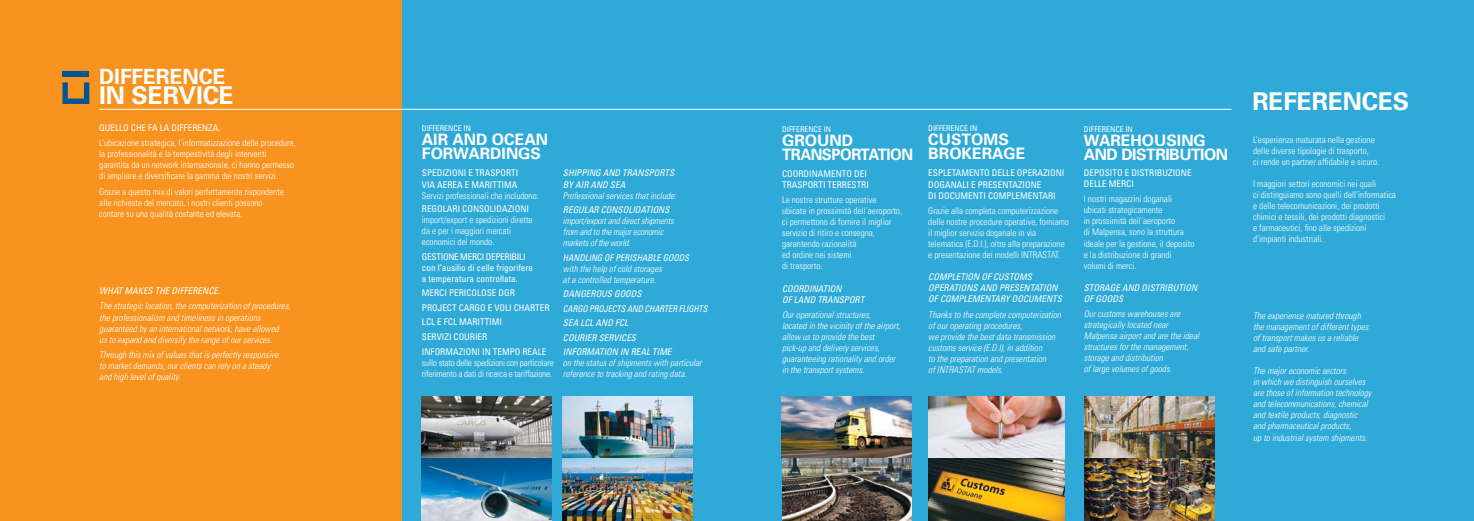
<style>
.page{position:relative;width:1474px;height:521px;background:#fff}
.page>*{position:absolute;margin:0;border:0;box-sizing:border-box;transform-origin:0 0}
.t1{font:700 24.5px "Univers";letter-spacing:-.005em;color:#fff}
.t2{font:700 21px "Univers";letter-spacing:-.005em;color:#fff}
.t3{font:700 15.75px/14px "Univers";letter-spacing:-.03em;color:#fff}
.t4{font:700 15.75px/14px "Univers";color:#fff}
.t5{font:300 condensed 9.19px/11px "Univers";color:#fff}
.t6{font:italic 300 condensed 9.19px/11px "Univers";color:#fff}
.t7{font:condensed 9.19px/11px "Univers";color:#fff}
.t8{font:italic condensed 9.19px/11px "Univers";color:#fff}
.t9{font:300 condensed 9.19px/11px "Univers";letter-spacing:-.02em;color:#fff}
.t10{font:italic 300 condensed 9.19px/11px "Univers";letter-spacing:-.02em;color:#fff}
.t11{font:italic condensed 9.19px "Univers";color:#fff;scale:.95 1}
.t12{font:condensed 7.88px "Univers";color:#fff}
</style>
<div class="page">
<div style="left:401px;top:0;width:1072px;height:521px;background:#2faad8"></div>
<div style="left:0;top:0;width:401px;height:521px;background:#f7931e"></div>
<img style="left:782px;top:397px;width:129px;height:124px">
<hr style="left:99px;top:109px;width:1132px;height:1px;background:#fff">
<svg style="left:62px;top:82px;width:27px;height:22px"></svg>
<div style="left:62px;top:72px;width:27px;height:5px;background:#005596"></div>
<img style="left:928px;top:397px;width:136px;height:124px">
<img style="left:422px;top:397px;width:130px;height:124px">
<img style="left:562px;top:397px;width:130px;height:124px">
<img style="left:1084px;top:397px;width:130px;height:124px">
<h2 class="t2" style="left:99px;top:63px;width:128px">DIFFERENCE</h2>
<h1 class="t1" style="left:99px;top:80px;width:136px">IN SERVICE</h1>
<p class="t7" style="left:99px;top:122px;width:123px">QUELLO CHE FA LA DIFFERENZA.</p>
<p class="t5" style="left:99px;top:137px;width:198px">L’ubicazione strategica, l’informatizzazione delle procedure, la professionalità e la tempestività degli interventi garantita da un network internazionale, ci hanno permesso di ampliare e diversificare la gamma dei nostri servizi.</p>
<p class="t5" style="left:99px;top:186px;width:186px">Grazie a questo mix di valori perfettamente rispondente alle richieste del mercato, i nostri clienti possono contare su una qualità costante ed elevata.</p>
<p class="t8" style="left:99px;top:285px;width:122px">WHAT MAKES THE DIFFERENCE.</p>
<p class="t6" style="left:99px;top:301px;width:193px">The strategic location, the computerization of procedures, the professionalism and timeliness in operations guaranteed by an international network, have allowed<br>us to expand and diversify the range of our services.</p>
<p class="t6" style="left:99px;top:349px;width:181px">Through this mix of values that is perfectly responsive to market demands, our clients can rely on a steady and high level of quality.</p>
<p class="t12" style="left:422px;top:124px;width:51px">DIFFERENCE IN</p>
<h3 class="t4" style="left:422px;top:132px;width:128px">AIR AND OCEAN<br>FORWARDINGS</h3>
<p class="t7" style="left:422px;top:167px;width:98px">SPEDIZIONI E TRASPORTI<br>VIA AEREA E MARITTIMA</p>
<p class="t5" style="left:422px;top:190px;width:118px">Servizi professionali che includono:</p>
<p class="t7" style="left:422px;top:203px;width:109px">REGOLARI CONSOLIDAZIONI</p>
<p class="t5" style="left:422px;top:214px;width:112px">import/export e spedizioni dirette da e per i maggiori mercati economici del mondo.</p>
<p class="t7" style="left:422px;top:251px;width:113px">GESTIONE MERCI DEPERIBILI con l’ausilio di celle frigorifere a temperatura controllata.</p>
<p class="t7" style="left:422px;top:286px;width:129px;line-height:14.5px">MERCI PERICOLOSE DGR<br>PROJECT CARGO E VOLI CHARTER<br>LCL E FCL MARITTIMI<br>SERVIZI COURIER<br>INFORMAZIONI IN TEMPO REALE</p>
<p class="t9" style="left:422px;top:357px;width:133px">sullo stato delle spedizioni con particolare riferimento a dati di ricerca e tariffazione.</p>
<p class="t8" style="left:563px;top:167px;width:113px">SHIPPING AND TRANSPORTS<br>BY AIR AND SEA</p>
<p class="t6" style="left:563px;top:190px;width:115px">Professional services that include:</p>
<p class="t8" style="left:563px;top:204px;width:108px">REGULAR CONSOLIDATIONS</p>
<p class="t10" style="left:563px;top:215px;width:112px">import/export and direct shipments from and to the major economic markets of the world.</p>
<p class="t11" style="left:563px;top:252px;width:134px">HANDLING OF PERISHABLE GOODS</p>
<p class="t6" style="left:563px;top:263px;width:100px">with the help of cold storages at a controlled temperature.</p>
<p class="t8" style="left:563px;top:286px;width:146px;line-height:14.5px">DANGEROUS GOODS<br>CARGO PROJECTS AND CHARTER FLIGHTS<br>SEA LCL AND FCL<br>COURIER SERVICES<br>INFORMATION IN REAL TIME</p>
<p class="t6" style="left:563px;top:357px;width:140px">on the status of shipments with particular reference to tracking and rating data.</p>
<p class="t12" style="left:782px;top:124px;width:51px">DIFFERENCE IN</p>
<h3 class="t3" style="left:782px;top:132px;width:132px">GROUND<br>TRANSPORTATION</h3>
<p class="t7" style="left:782px;top:168px;width:88px">COORDINAMENTO DEI<br>TRASPORTI TERRESTRI</p>
<p class="t5" style="left:782px;top:194px;width:121px">Le nostre strutture operative ubicate in prossimità dell’aeroporto, ci permettono di fornire il miglior servizio di ritiro e consegna, garantendo razionalità<br>ed ordine nei sistemi<br>di trasporto.</p>
<p class="t8" style="left:782px;top:282px;width:84px">COORDINATION<br>OF LAND TRANSPORT</p>
<p class="t6" style="left:782px;top:309px;width:120px">Our operational structures,<br>located in the vicinity of the airport, allow us to provide the best pick-up and delivery services, guaranteeing rationality and order in the transport systems.</p>
<p class="t12" style="left:928px;top:124px;width:51px">DIFFERENCE IN</p>
<h3 class="t4" style="left:928px;top:132px;width:99px">CUSTOMS<br>BROKERAGE</h3>
<p class="t7" style="left:928px;top:167px;width:138px">ESPLETAMENTO DELLE OPERAZIONI<br>DOGANALI E PRESENTAZIONE<br>DI DOCUMENTI COMPLEMENTARI</p>
<p class="t5" style="left:928px;top:205px;width:142px">Grazie alla completa computerizzazione delle nostre procedure operative, forniamo il miglior servizio doganale in via telematica (E.D.I.), oltre alla preparazione e presentazione dei modelli INTRASTAT.</p>
<p class="t8" style="left:928px;top:271px;width:135px">COMPLETION OF CUSTOMS<br>OPERATIONS AND PRESENTATION<br>OF COMPLEMENTARY DOCUMENTS</p>
<p class="t6" style="left:928px;top:309px;width:134px">Thanks to the complete computerization of our operating procedures,<br>we provide the best data transmission customs service (E.D.I), in addition<br>to the preparation and presentation<br>of INTRASTAT models.</p>
<p class="t12" style="left:1083px;top:124px;width:51px">DIFFERENCE IN</p>
<h3 class="t3" style="left:1083px;top:133px;width:146px">WAREHOUSING<br>AND DISTRIBUTION</h3>
<p class="t7" style="left:1083px;top:167px;width:109px">DEPOSITO E DISTRIBUZIONE<br>DELLE MERCI</p>
<p class="t5" style="left:1083px;top:193px;width:112px">I nostri magazzini doganali ubicati strategicamente<br>in prossimità dell’aeroporto<br>di Malpensa, sono la struttura ideale per la gestione, il deposito e la distribuzione di grandi volumi di merci.</p>
<p class="t8" style="left:1083px;top:282px;width:115px">STORAGE AND DISTRIBUTION<br>OF GOODS</p>
<p class="t6" style="left:1083px;top:308px;width:117px">Our customs warehouses are strategically located near<br>Malpensa airport and are the ideal structures for the management, storage and distribution<br>of large volumes of goods.</p>
<h1 class="t1" style="left:1252px;top:86px;width:48px">REFERENCES</h1>
<p class="t5" style="left:1253px;top:134px;width:127px">L’esperienza maturata nella gestione delle diverse tipologie di trasporto,<br>ci rende un partner affidabile e sicuro.</p>
<p class="t5" style="left:1253px;top:178px;width:144px">I maggiori settori economici nei quali<br>ci distinguiamo sono quelli dell’informatica e delle telecomunicazioni, dei prodotti chimici e tessili, dei prodotti diagnostici<br>e farmaceutici, fino alle spedizioni d’impianti industriali.</p>
<p class="t6" style="left:1253px;top:310px;width:117px">The experience matured through the management of different types of transport makes us a reliable and safe partner.</p>
<p class="t6" style="left:1253px;top:365px;width:120px">The major economic sectors<br>in which we distinguish ourselves are those of information technology and telecommunications, chemical and textile products, diagnostic and pharmaceutical products,<br>up to industrial system shipments.</p>
</div>
